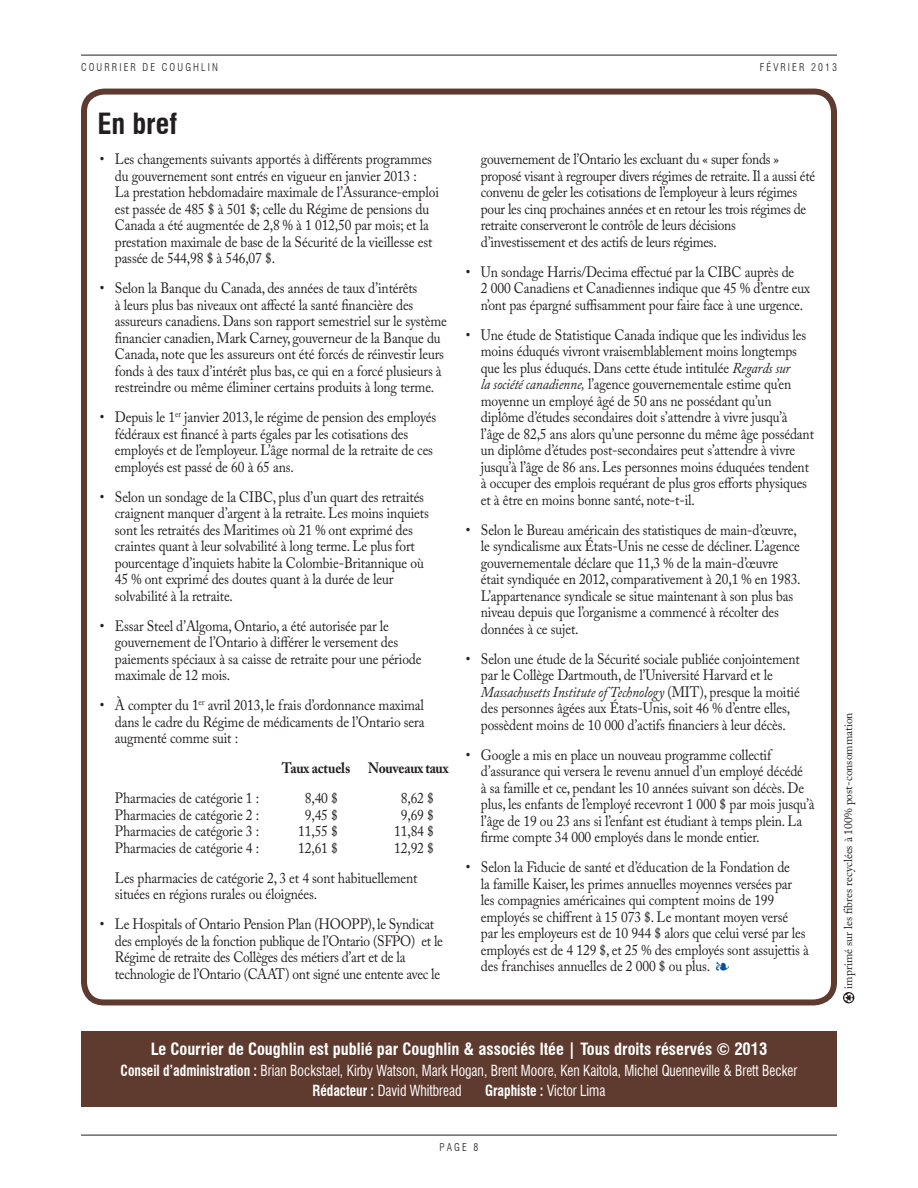
<style>
.page{position:relative;width:918px;height:1188px;background:#fff}
.page>*{position:absolute;margin:0;border:0;box-sizing:border-box;transform-origin:0 0}
.t1{font:700 condensed 28.5px "Swiss 721 BT";color:#231f20}
.t2{font:700 condensed 16.5px "Swiss 721 BT";color:#fff}
.t3{font:15px/16.5px "Adobe Caslon Pro";letter-spacing:-.01em;color:#231f20;scale:.9 1}
.t4{font:condensed 15px/19.5px "Swiss 721 BT";color:#fff;scale:.9 1}
.t5{font:700 15px "Adobe Caslon Pro";letter-spacing:-.02em;color:#231f20;scale:.9 1}
.t6{font:700 condensed 15px "Swiss 721 BT";color:#fff;scale:.9 1}
.t7{font:11.55px "Adobe Caslon Pro";color:#231f20}
.t8{font:300 condensed 10.5px "Swiss 721 BT";letter-spacing:.2em;color:#231f20}
.s1{font-style:italic}
.s2{color:#01549a}
.s3{font-weight:700}
.s4{font-weight:400}
</style>
<div class="page">
<hr style="left:81px;top:1135px;width:756px;height:1px;background:#231f20">
<hr style="left:81px;top:55px;width:756px;height:1px;background:#231f20">
<div style="left:81px;top:1031px;width:756px;height:76px;background:#5f3a2e"></div>
<div style="left:81px;top:89px;width:756px;height:916px;border:6px solid #5f3a2e;border-radius:20px"></div>
<svg style="left:843px;top:992px;width:11px;height:11px"></svg>
<svg style="left:844px;top:993px;width:9px;height:10px"></svg>
<p class="t8" style="left:81px;top:61px;width:138px">COURRIER DE COUGHLIN</p>
<p class="t8" style="left:760px;top:61px;width:28px">FÉVRIER</p>
<p class="t8" style="left:811px;top:61px;width:27px">2013</p>
<h1 class="t1" style="left:97px;top:107px;width:81px">En bref</h1>
<p class="t3" style="left:115px;top:151px;width:362px;text-indent:-15px">• Les changements suivants apportés à différents programmes du gouvernement sont entrés en vigueur en janvier 2013 :<br>La prestation hebdomadaire maximale de l’Assurance-emploi est passée de 485 $ à 501 $; celle du Régime de pensions du Canada a été augmentée de 2,8 % à 1 012,50 par mois; et la prestation maximale de base de la Sécurité de la vieillesse est passée de 544,98 $ à 546,07 $.</p>
<p class="t3" style="left:115px;top:280px;width:370px;text-indent:-15px">• Selon la Banque du Canada, des années de taux d’intérêts<br>à leurs plus bas niveaux ont affecté la santé financière des assureurs canadiens. Dans son rapport semestriel sur le système financier canadien, Mark Carney, gouverneur de la Banque du Canada, note que les assureurs ont été forcés de réinvestir leurs fonds à des taux d’intérêt plus bas, ce qui en a forcé plusieurs à restreindre ou même éliminer certains produits à long terme.</p>
<p class="t3" style="left:115px;top:409px;width:358px;text-indent:-15px">• Depuis le 1<sup>er</sup> janvier 2013, le régime de pension des employés fédéraux est financé à parts égales par les cotisations des employés et de l’employeur. L’âge normal de la retraite de ces employés est passé de 60 à 65 ans.</p>
<p class="t3" style="left:115px;top:488px;width:350px;text-indent:-15px">• Selon un sondage de la CIBC, plus d’un quart des retraités craignent manquer d’argent à la retraite. Les moins inquiets sont les retraités des Maritimes où 21 % ont exprimé des craintes quant à leur solvabilité à long terme. Le plus fort pourcentage d’inquiets habite la Colombie-Britannique où 45 % ont exprimé des doutes quant à la durée de leur solvabilité à la retraite.</p>
<p class="t3" style="left:115px;top:617px;width:342px;text-indent:-15px">• Essar Steel d’Algoma, Ontario, a été autorisée par le gouvernement de l’Ontario à différer le versement des paiements spéciaux à sa caisse de retraite pour une période maximale de 12 mois.</p>
<p class="t3" style="left:115px;top:697px;width:346px;text-align:justify;text-indent:-15px">• À compter du 1<sup>er</sup> avril 2013, le frais d’ordonnance maximal dans le cadre du Régime de médicaments de l’Ontario sera augmenté comme suit :</p>
<p class="t5" style="left:282px;top:759px;width:187px">Taux actuels Nouveaux taux</p>
<p class="t3" style="left:115px;top:790px;width:162px">Pharmacies de catégorie 1 :</p>
<p class="t3" style="left:305px;top:790px;width:38px">8,40 $</p>
<p class="t3" style="left:401px;top:790px;width:38px">8,62 $</p>
<p class="t3" style="left:115px;top:806px;width:162px">Pharmacies de catégorie 2 :</p>
<p class="t3" style="left:305px;top:806px;width:38px">9,45 $</p>
<p class="t3" style="left:401px;top:806px;width:38px">9,69 $</p>
<p class="t3" style="left:115px;top:823px;width:162px">Pharmacies de catégorie 3 :</p>
<p class="t3" style="left:298px;top:823px;width:46px">11,55 $</p>
<p class="t3" style="left:394px;top:823px;width:46px">11,84 $</p>
<p class="t3" style="left:115px;top:839px;width:162px">Pharmacies de catégorie 4 :</p>
<p class="t3" style="left:298px;top:839px;width:46px">12,61 $</p>
<p class="t3" style="left:115px;top:833px;width:356px;line-height:30px;text-indent:279px">12,92 $<br>Les pharmacies de catégorie 2, 3 et 4 sont habituellement</p>
<p class="t3" style="left:115px;top:886px;width:226px">situées en régions rurales ou éloignées.</p>
<p class="t3" style="left:115px;top:916px;width:366px;text-indent:-15px">• Le Hospitals of Ontario Pension Plan (HOOPP), le Syndicat des employés de la fonction publique de l’Ontario (SFPO) et le Régime de retraite des Collèges des métiers d’art et de la technologie de l’Ontario (CAAT) ont signé une entente avec le</p>
<p class="t3" style="left:481px;top:151px;width:373px">gouvernement de l’Ontario les excluant du « super fonds » proposé visant à regrouper divers régimes de retraite. Il a aussi été convenu de geler les cotisations de l’employeur à leurs régimes pour les cinq prochaines années et en retour les trois régimes de retraite conserveront le contrôle de leurs décisions d’investissement et des actifs de leurs régimes.</p>
<p class="t3" style="left:481px;top:263px;width:367px;text-indent:-15px">• Un sondage Harris/Decima effectué par la CIBC auprès de<br>2 000 Canadiens et Canadiennes indique que 45 % d’entre eux n’ont pas épargné suffisamment pour faire face à une urgence.</p>
<p class="t3" style="left:481px;top:326px;width:372px;text-indent:-15px">• Une étude de Statistique Canada indique que les individus les moins éduqués vivront vraisemblablement moins longtemps que les plus éduqués. Dans cette étude intitulée <span class="s1">Regards sur<br>la société canadienne,</span> l’agence gouvernementale estime qu’en moyenne un employé âgé de 50 ans ne possédant qu’un diplôme d’études secondaires doit s’attendre à vivre jusqu’à l’âge de 82,5 ans alors qu’une personne du même âge possédant un diplôme d’études post-secondaires peut s’attendre à vivre jusqu’à l’âge de 86 ans. Les personnes moins éduquées tendent à occuper des emplois requérant de plus gros efforts physiques et à être en moins bonne santé, note-t-il.</p>
<p class="t3" style="left:481px;top:521px;width:357px;text-indent:-15px">• Selon le Bureau américain des statistiques de main-d’œuvre, le syndicalisme aux États-Unis ne cesse de décliner. L’agence gouvernementale déclare que 11,3 % de la main-d’œuvre était syndiquée en 2012, comparativement à 20,1 % en 1983.<br>L’appartenance syndicale se situe maintenant à son plus bas niveau depuis que l’organisme a commencé à récolter des données à ce sujet.</p>
<p class="t3" style="left:481px;top:650px;width:356px;text-indent:-15px">• Selon une étude de la Sécurité sociale publiée conjointement par le Collège Dartmouth, de l’Université Harvard et le <span class="s1">Massachusetts Institute of Technology</span> (MIT), presque la moitié des personnes âgées aux États-Unis, soit 46 % d’entre elles, possèdent moins de 10 000 d’actifs financiers à leur décès.</p>
<p class="t3" style="left:481px;top:746px;width:372px;text-indent:-15px">• Google a mis en place un nouveau programme collectif d’assurance qui versera le revenu annuel d’un employé décédé<br>à sa famille et ce, pendant les 10 années suivant son décès. De plus, les enfants de l’employé recevront 1 000 $ par mois jusqu’à l’âge de 19 ou 23 ans si l’enfant est étudiant à temps plein. La firme compte 34 000 employés dans le monde entier.</p>
<p class="t3" style="left:481px;top:859px;width:366px;text-indent:-15px">• Selon la Fiducie de santé et d’éducation de la Fondation de<br>la famille Kaiser, les primes annuelles moyennes versées par les compagnies américaines qui comptent moins de 199 employés se chiffrent à 15 073 $. Le montant moyen versé<br>par les employeurs est de 10 944 $ alors que celui versé par les employés est de 4 129 $, et 25 % des employés sont assujettis à des franchises annuelles de 2 000 $ ou plus. <span class="s2">▪</span></p>
<p class="t2" style="left:151px;top:1039px;width:618px">Le Courrier de Coughlin est publié par Coughlin &amp; associés ltée | Tous droits réservés © 2013</p>
<p class="t4" style="left:313px;top:1061px;width:540px;text-indent:-192px"><span class="s3">Conseil d’administration :</span> Brian Bockstael, Kirby Watson, Mark Hogan, Brent Moore, Ken Kaitola, Michel Quenneville &amp; Brett Becker<br><span class="s3">Rédacteur :</span> David Whitbread</p>
<p class="t6" style="left:485px;top:1081px;width:135px">Graphiste : <span class="s4">Victor Lima</span></p>
<p class="t8" style="left:440px;top:1141px;width:40px">PAGE 8</p>
<p class="t7" style="left:841px;top:989px;width:278px;rotate:-90deg">imprimé sur les fibres recyclées à 100% post-consommation</p>
</div>
